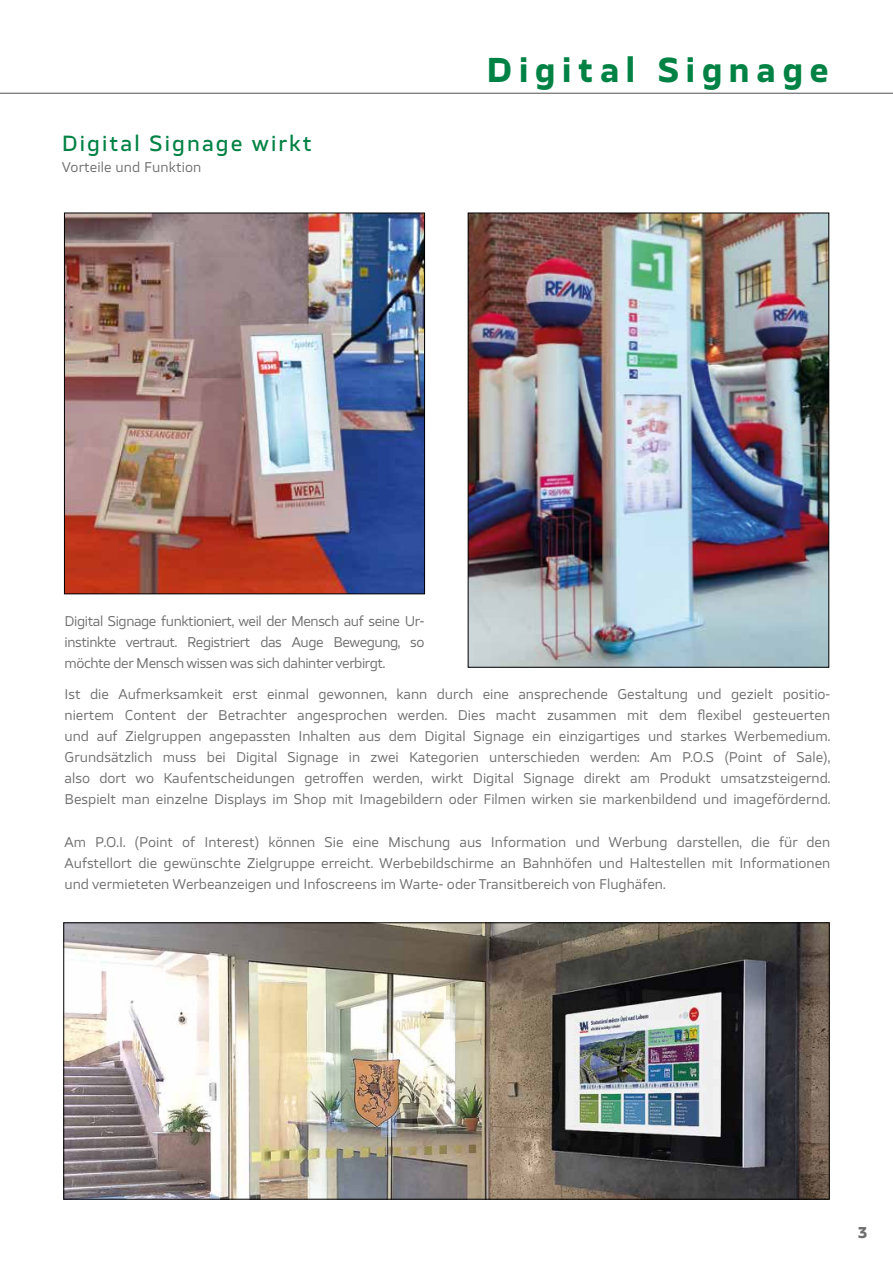
<style>
.page{position:relative;width:893px;height:1263px;background:#fff}
.page>*{position:absolute;margin:0;border:0;box-sizing:border-box;transform-origin:0 0}
.t1{font:700 33px "TT Severs";letter-spacing:.2em;color:#008244}
.t2{font:500 21px "TT Severs";letter-spacing:.1em;color:#008244}
.t3{font:700 15px "TT Severs";color:#706f6f}
.t4{font:13.5px/21px "TT Severs";color:#706f6f;text-align:justify}
</style>
<div class="page">
<img style="left:470px;top:215px;width:357px;height:451px">
<img style="left:66px;top:215px;width:357px;height:377px">
<div style="left:64px;top:213px;width:361px;height:381px;border:1px solid #000"></div>
<img style="left:65px;top:924px;width:763px;height:273px">
<hr style="left:0;top:93px;width:893px;height:1px;background:#525152">
<h2 class="t2" style="left:62px;top:129px;width:251px">Digital Signage wirkt</h2>
<p class="t4" style="left:62px;top:156px;width:141px">Vorteile und Funktion</p>
<h1 class="t1" style="left:487px;top:48px;width:344px">Digital Signage</h1>
<p class="t4" style="left:65px;top:611px;width:361px">Digital Signage funktioniert, weil der Mensch auf seine Ur&shy;instinkte vertraut. Registriert das Auge Bewegung, so möchte der Mensch wissen was sich dahinter verbirgt.</p>
<p class="t4" style="left:65px;top:684px;width:767px">Ist die Aufmerksamkeit erst einmal gewonnen, kann durch eine ansprechende Gestaltung und gezielt positio&shy;niertem Content der Betrachter angesprochen werden. Dies macht zusammen mit dem flexibel gesteuerten und auf Zielgruppen angepassten Inhalten aus dem Digital Signage ein einzigartiges und starkes Werbemedium.<br>Grundsätzlich muss bei Digital Signage in zwei Kategorien unterschieden werden: Am P.O.S (Point of Sale), also dort wo Kaufentscheidungen getroffen werden, wirkt Digital Signage direkt am Produkt umsatzsteigernd.<br>Bespielt man einzelne Displays im Shop mit Imagebildern oder Filmen wirken sie markenbildend und imagefördernd.</p>
<p class="t4" style="left:65px;top:831px;width:767px">Am P.O.I. (Point of Interest) können Sie eine Mischung aus Information und Werbung darstellen, die für den Aufstellort die gewünschte Zielgruppe erreicht. Werbebildschirme an Bahnhöfen und Haltestellen mit Informationen und vermieteten Werbeanzeigen und Infoscreens im Warte- oder Transitbereich von Flughäfen.</p>
<p class="t3" style="left:858px;top:1222px;width:11px">3</p>
</div>
